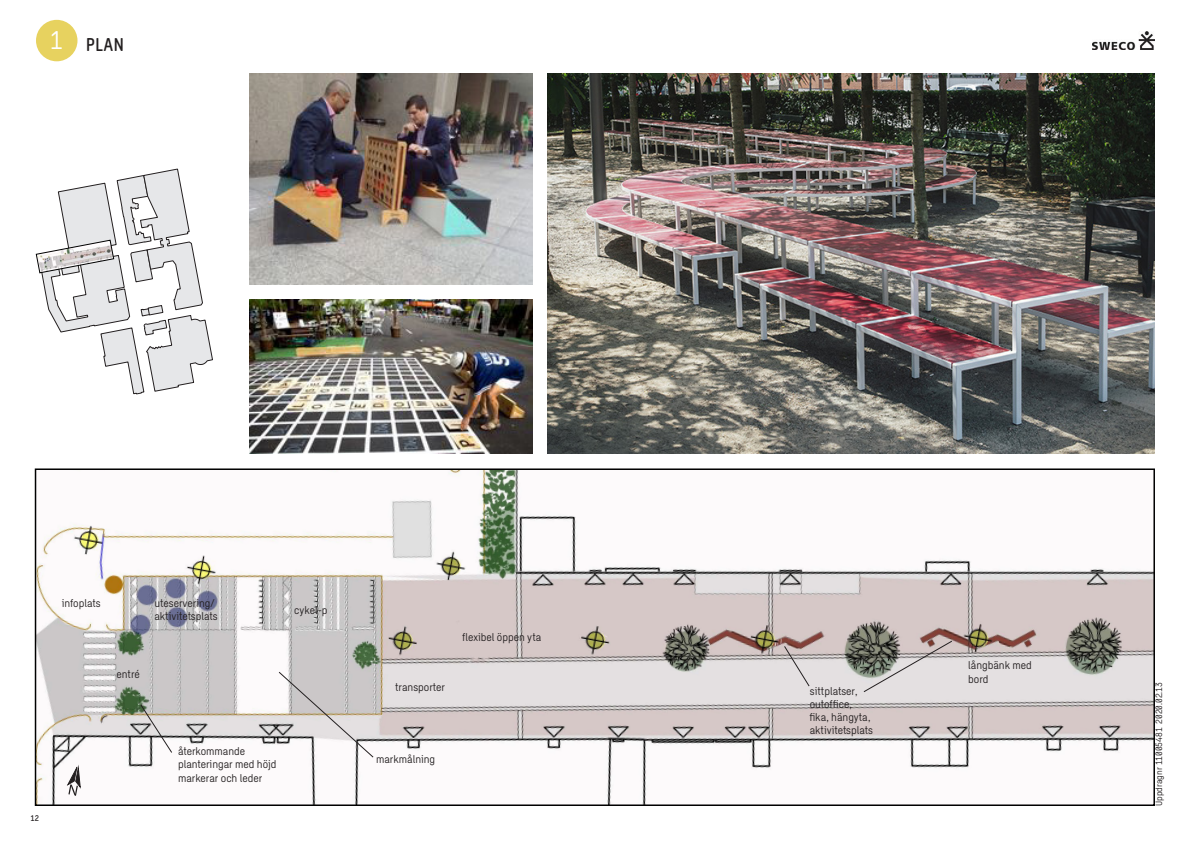
<style>
.page{position:relative;width:1191px;height:842px;background:#fff}
.page>*{position:absolute;margin:0;border:0;box-sizing:border-box;transform-origin:0 0}
.t1{font:24.9px "Sweco Sans";color:#fff}
.Rubrik_1_svart{font:500 18px "Sweco Sans";color:#231f20}
.Löptext_svart{font:11px/13.2px "Sweco Sans";color:#231f20}
.t2{font:9px "Sweco Sans";color:#231f20}
.t3{font:500 8px "Sweco Sans";color:#231f20}
</style>
<div class="page">
<img style="left:38px;top:471px;width:1114px;height:332px">
<div style="left:35px;top:468px;width:1120px;height:338px;border:2px solid #000"></div>
<svg style="left:36px;top:169px;width:177px;height:225px"></svg>
<img style="left:547px;top:74px;width:608px;height:380px">
<img style="left:249px;top:299px;width:283px;height:155px">
<img style="left:249px;top:74px;width:283px;height:211px">
<svg style="left:140px;top:704px;width:33px;height:49px"></svg>
<svg style="left:278px;top:671px;width:96px;height:87px"></svg>
<svg style="left:783px;top:645px;width:27px;height:42px"></svg>
<svg style="left:863px;top:640px;width:90px;height:53px;background:#b8b4b2"></svg>
<div style="left:36px;top:20px;width:41px;height:41px;background:#e7d25f;border-radius:50%"></div>
<svg style="left:67px;top:766px;width:13px;height:30px"></svg>
<img style="left:1092px;top:31px;width:63px;height:18px">
<p class="t1" style="left:50px;top:26px;width:14px">1</p>
<p class="Rubrik_1_svart" style="left:86px;top:34px;width:40px">PLAN</p>
<p class="Löptext_svart" style="left:62px;top:596px;width:40px">infoplats</p>
<p class="Löptext_svart" style="left:154px;top:596px;width:65px">uteservering/ aktivitetsplats</p>
<p class="Löptext_svart" style="left:117px;top:667px;width:25px">entré</p>
<p class="Löptext_svart" style="left:294px;top:604px;width:35px">cykel-p</p>
<p class="t3" style="left:31px;top:814px;width:10px">12</p>
<p class="Löptext_svart" style="left:178px;top:745px;width:100px">återkommande planteringar med höjd markerar och leder</p>
<p class="Löptext_svart" style="left:395px;top:681px;width:51px">transporter</p>
<p class="Löptext_svart" style="left:462px;top:631px;width:80px">flexibel öppen yta</p>
<p class="Löptext_svart" style="left:376px;top:752px;width:61px">markmålning</p>
<p class="Löptext_svart" style="left:809px;top:684px;width:65px">sittplatser, outoffice, fika, hängyta, aktivitetsplats</p>
<p class="Löptext_svart" style="left:968px;top:659px;width:65px">långbänk med bord</p>
<p class="t2" style="left:1153px;top:806px;width:125px;rotate:-90deg">Uppdragnr 11005481 2020.02.13</p>
</div>
